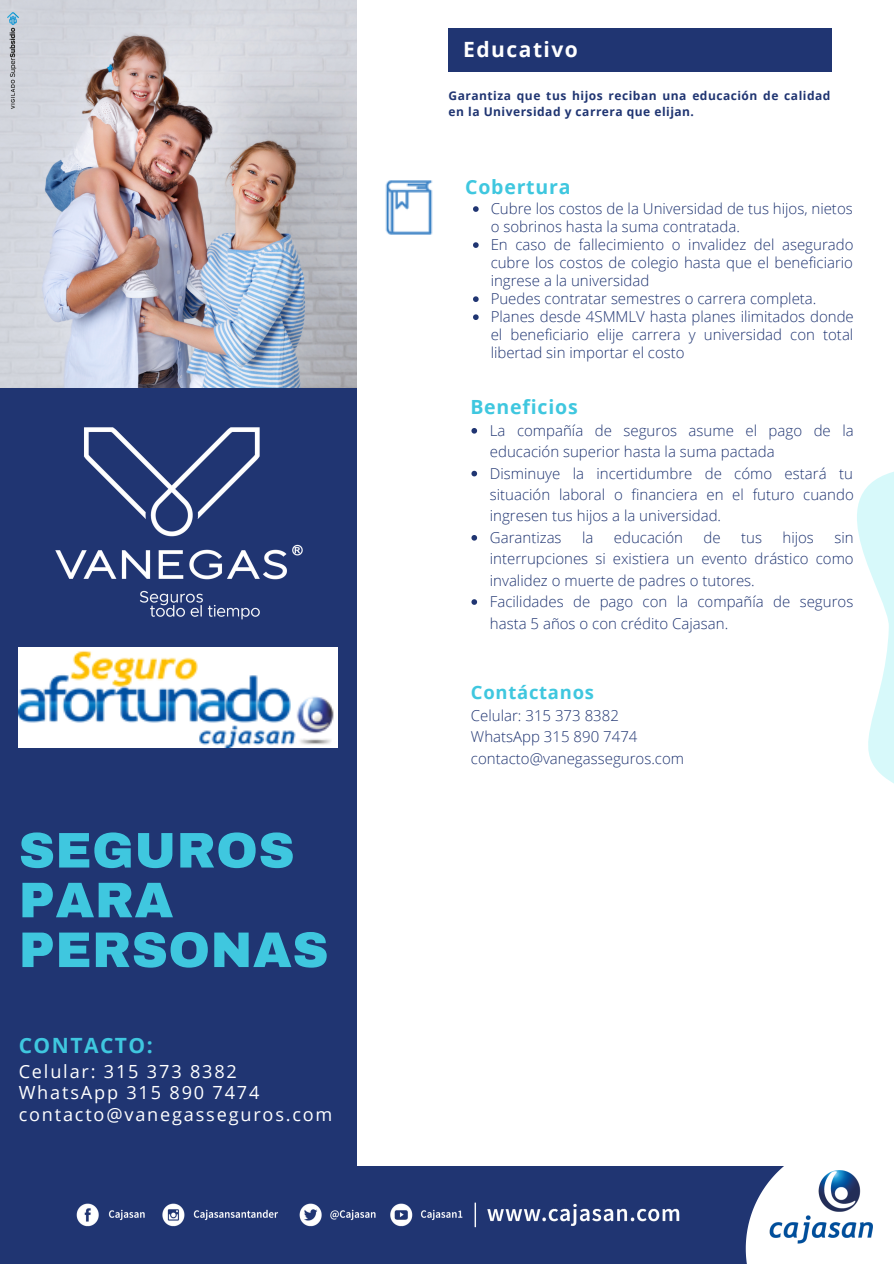
<style>
.page{position:relative;width:894px;height:1264px;background:#fff}
.page>*{position:absolute;margin:0;border:0;box-sizing:border-box;transform-origin:0 0}
.t1{font:900 50.1px/49.8px "Archivo";letter-spacing:.01em;color:#3fc7df}
.t2{font:700 21px "Open Sans";letter-spacing:.07em;color:#fff}
.t3{font:700 21px "Open Sans";letter-spacing:.07em;color:#3fc7df}
.t4{font:700 19.5px "Open Sans";letter-spacing:.04em;color:#3fc7df}
.t5{font:700 18.45px "Open Sans";letter-spacing:.04em;color:#3fc7df}
.t6{font:18.15px "Open Sans";letter-spacing:.1em;color:#fff}
.t7{font:300 15px/21.5px "Open Sans";color:#203572;text-align:justify}
.t8{font:700 12px/16px "Open Sans";letter-spacing:.04em;color:#203572}
</style>
<div class="page">
<div style="left:0;top:1165px;width:893px;height:98px;background:#203572"></div>
<div style="left:0;top:388px;width:356px;height:778px;background:#203572"></div>
<img style="left:0;top:0;width:356px;height:387px">
<svg style="left:745px;top:1165px;width:148px;height:98px"></svg>
<img style="left:763px;top:1165px;width:119px;height:85px">
<svg style="left:857px;top:472px;width:36px;height:311px;fill:#dcfafb"></svg>
<img style="left:55px;top:427px;width:248px;height:193px">
<img style="left:19px;top:647px;width:318px;height:100px">
<img style="left:76px;top:1202px;width:604px;height:26px">
<div style="left:448px;top:28px;width:383px;height:44px;background:#203572"></div>
<img style="left:385px;top:180px;width:48px;height:55px">
<svg style="left:473px;top:206px;width:5px;height:6px"></svg>
<svg style="left:473px;top:242px;width:5px;height:6px"></svg>
<svg style="left:473px;top:296px;width:5px;height:6px"></svg>
<svg style="left:473px;top:314px;width:5px;height:6px"></svg>
<svg style="left:471px;top:428px;width:6px;height:5px"></svg>
<svg style="left:471px;top:471px;width:6px;height:5px"></svg>
<svg style="left:471px;top:535px;width:6px;height:5px"></svg>
<svg style="left:471px;top:599px;width:6px;height:6px"></svg>
<img style="left:7px;top:13px;width:12px;height:95px">
<p class="t1" style="left:19px;top:825px;width:311px">SEGUROS<br>PARA<br>PERSONAS</p>
<p class="t3" style="left:19px;top:1030px;width:135px">CONTACTO:</p>
<p class="t6" style="left:19px;top:1058px;width:219px">Celular: 315 373 8382</p>
<p class="t6" style="left:19px;top:1079px;width:242px">WhatsApp 315 890 7474</p>
<p class="t6" style="left:19px;top:1101px;width:315px">contacto@vanegasseguros.com</p>
<p class="t2" style="left:463px;top:35px;width:116px">Educativo</p>
<p class="t8" style="left:448px;top:87px;width:383px">Garantiza que tus hijos reciban una educación de calidad en la Universidad y carrera que elijan.</p>
<p class="t4" style="left:465px;top:173px;width:107px">Cobertura</p>
<p class="t7" style="left:490px;top:199px;width:363px;line-height:18px">Cubre los costos de la Universidad de tus hijos, nietos o sobrinos hasta la suma contratada.</p>
<p class="t7" style="left:490px;top:235px;width:364px;line-height:18px">En caso de fallecimiento o invalidez del asegurado cubre los costos de colegio hasta que el beneficiario ingrese a la universidad</p>
<p class="t7" style="left:490px;top:288px;width:327px">Puedes contratar semestres o carrera completa.</p>
<p class="t7" style="left:490px;top:307px;width:364px;line-height:18px">Planes desde 4SMMLV hasta planes ilimitados donde el beneficiario elije carrera y universidad con total libertad sin importar el costo</p>
<p class="t4" style="left:470px;top:393px;width:109px">Beneficios</p>
<p class="t7" style="left:489px;top:419px;width:365px">La compañía de seguros asume el pago de la educación superior hasta la suma pactada</p>
<p class="t7" style="left:489px;top:462px;width:365px">Disminuye la incertidumbre de cómo estará tu situación laboral o financiera en el futuro cuando ingresen tus hijos a la universidad.</p>
<p class="t7" style="left:489px;top:526px;width:73px">Garantizas</p>
<p class="t7" style="left:582px;top:526px;width:13px">la</p>
<p class="t7" style="left:613px;top:526px;width:71px">educación</p>
<p class="t7" style="left:703px;top:526px;width:19px">de</p>
<p class="t7" style="left:741px;top:526px;width:22px">tus</p>
<p class="t7" style="left:782px;top:526px;width:33px">hijos</p>
<p class="t7" style="left:489px;top:526px;width:365px;text-indent:344px">sin interrupciones si existiera un evento drástico como invalidez o muerte de padres o tutores.</p>
<p class="t7" style="left:489px;top:590px;width:365px">Facilidades de pago con la compañía de seguros hasta 5 años o con crédito Cajasan.</p>
<p class="t5" style="left:471px;top:679px;width:124px">Contáctanos</p>
<p class="t7" style="left:471px;top:704px;width:149px">Celular: 315 373 8382</p>
<p class="t7" style="left:471px;top:725px;width:168px">WhatsApp 315 890 7474</p>
<p class="t7" style="left:471px;top:747px;width:214px">contacto@vanegasseguros.com</p>
</div>
